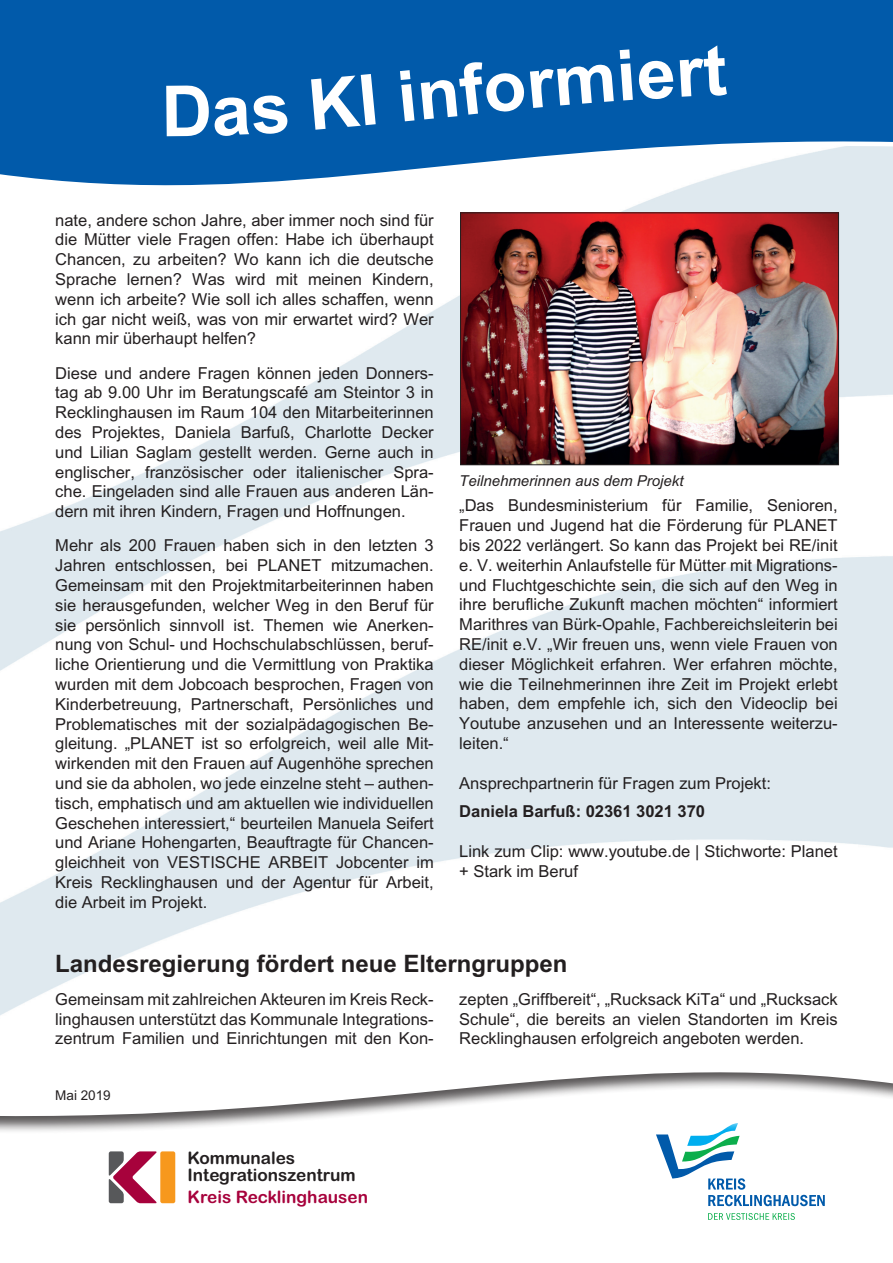
<style>
.page{position:relative;width:893px;height:1263px;background:#fff}
.page>*{position:absolute;margin:0;border:0;box-sizing:border-box;transform-origin:0 0}
.t1{font:700 70.5px "Arial";color:#fff}
.t2{font:700 24px "Arial";color:#231f20}
.t3{font:17.25px/16.8px "Arial Rounded MT Bold";color:#231f20}
.t4{font:17.25px "Arial Rounded MT Bold";color:#a7023c}
.t5{font:16.5px/19.8px "Arial";color:#231f20;text-align:justify}
.t6{font:700 16.5px "Arial";color:#231f20}
.t7{font:italic 15px "Arial";color:#231f20}
.t8{font:13.5px "Arial";color:#231f20}
</style>
<div class="page">
<div style="left:0;top:1070px;width:893px;height:193px;background:#231f20;opacity:.75"></div>
<div style="left:642px;top:1120px;width:207px;height:116px;background:#fff"></div>
<svg style="left:708px;top:1213px;width:87px;height:7px"></svg>
<svg style="left:656px;top:1123px;width:169px;height:83px"></svg>
<div style="left:160px;top:1151px;width:15px;height:52px;background:#f7981d;border-radius:2px"></div>
<svg style="left:109px;top:1151px;width:48px;height:52px"></svg>
<svg style="left:0;top:0;width:893px;height:217px"></svg>
<img style="left:462px;top:215px;width:375px;height:248px">
<div style="left:460px;top:213px;width:379px;height:252px;border:1px solid #231f20"></div>
<div style="left:166px;top:85px;width:122px;height:51px;background:#015aaa"></div>
<div style="left:311px;top:75px;width:50px;height:55px;background:#015aaa"></div>
<div style="left:530px;top:64px;width:84px;height:44px;background:#015aaa"></div>
<div style="left:620px;top:49px;width:54px;height:51px;background:#015aaa"></div>
<div style="left:680px;top:45px;width:47px;height:52px;background:#015aaa"></div>
<h1 class="t1" style="left:354px;top:60px;width:170px;rotate:-6deg">I info</h1>
<p class="t5" style="left:55px;top:210px;width:380px">nate, andere schon Jahre, aber immer noch sind für die Mütter viele Fragen offen: Habe ich überhaupt Chancen, zu arbeiten? Wo kann ich die deutsche Sprache lernen? Was wird mit meinen Kindern, wenn ich arbeite? Wie soll ich alles schaffen, wenn ich gar nicht weiß, was von mir erwartet wird? Wer kann mir überhaupt helfen?</p>
<p class="t5" style="left:55px;top:363px;width:380px">Diese und andere Fragen können jeden Donners&shy;tag ab 9.00 Uhr im Beratungscafé am Steintor 3 in Recklinghausen im Raum 104 den Mitarbeiterinnen des Projektes, Daniela Barfuß, Charlotte Decker und Lilian Saglam gestellt werden. Gerne auch in englischer, französischer oder italienischer Spra&shy;che. Eingeladen sind alle Frauen aus anderen Län&shy;dern mit ihren Kindern, Fragen und Hoffnungen.</p>
<p class="t5" style="left:55px;top:536px;width:380px">Mehr als 200 Frauen haben sich in den letzten 3<br>Jahren entschlossen, bei PLANET mitzumachen.<br>Gemeinsam mit den Projektmitarbeiterinnen haben sie herausgefunden, welcher Weg in den Beruf für sie persönlich sinnvoll ist. Themen wie Anerken&shy;nung von Schul- und Hochschulabschlüssen, beruf&shy;liche Orientierung und die Vermittlung von Praktika wurden mit dem Jobcoach besprochen, Fragen von Kinderbetreuung, Partnerschaft, Persönliches und Problematisches mit der sozialpädagogischen Be&shy;gleitung. „PLANET ist so erfolgreich, weil alle Mit&shy;wirkenden mit den Frauen auf Augenhöhe sprechen und sie da abholen, wo jede einzelne steht – authen&shy;tisch, emphatisch und am aktuellen wie individuellen Geschehen interessiert,“ beurteilen Manuela Seifert und Ariane Hohengarten, Beauftragte für Chancen&shy;gleichheit von VESTISCHE ARBEIT Jobcenter im Kreis Recklinghausen und der Agentur für Arbeit, die Arbeit im Projekt.</p>
<p class="t7" style="left:459px;top:472px;width:226px">Teilnehmerinnen aus dem Projekt</p>
<p class="t5" style="left:459px;top:496px;width:380px">„Das Bundesministerium für Familie, Senioren, Frauen und Jugend hat die Förderung für PLANET bis 2022 verlängert. So kann das Projekt bei RE/init e. V. weiterhin Anlaufstelle für Mütter mit Migrations&shy;und Fluchtgeschichte sein, die sich auf den Weg in ihre berufliche Zukunft machen möchten“ informiert Marithres van Bürk-Opahle, Fachbereichsleiterin bei RE/init e.V. „Wir freuen uns, wenn viele Frauen von dieser Möglichkeit erfahren. Wer erfahren möchte, wie die Teilnehmerinnen ihre Zeit im Projekt erlebt haben, dem empfehle ich, sich den Videoclip bei Youtube anzusehen und an Interessente weiterzu&shy;leiten.“</p>
<p class="t5" style="left:459px;top:773px;width:313px">Ansprechpartnerin für Fragen zum Projekt:</p>
<p class="t6" style="left:459px;top:802px;width:247px">Daniela Barfuß: 02361 3021 370</p>
<p class="t5" style="left:459px;top:841px;width:380px">Link zum Clip: www.youtube.de | Stichworte: Planet + Stark im Beruf</p>
<h2 class="t2" style="left:55px;top:949px;width:514px">Landesregierung fördert neue Elterngruppen</h2>
<p class="t5" style="left:55px;top:989px;width:380px">Gemeinsam mit zahlreichen Akteuren im Kreis Reck&shy;linghausen unterstützt das Kommunale Integrations&shy;zentrum Familien und Einrichtungen mit den Kon-</p>
<p class="t5" style="left:459px;top:989px;width:380px">zepten „Griffbereit“, „Rucksack KiTa“ und „Rucksack Schule“, die bereits an vielen Standorten im Kreis Recklinghausen erfolgreich angeboten werden.</p>
<p class="t8" style="left:55px;top:1088px;width:57px">Mai 2019</p>
<p class="t3" style="left:187px;top:1149px;width:170px">Kommunales<br>Integrationszentrum</p>
<p class="t4" style="left:187px;top:1187px;width:182px">Kreis Recklinghausen</p>
</div>
